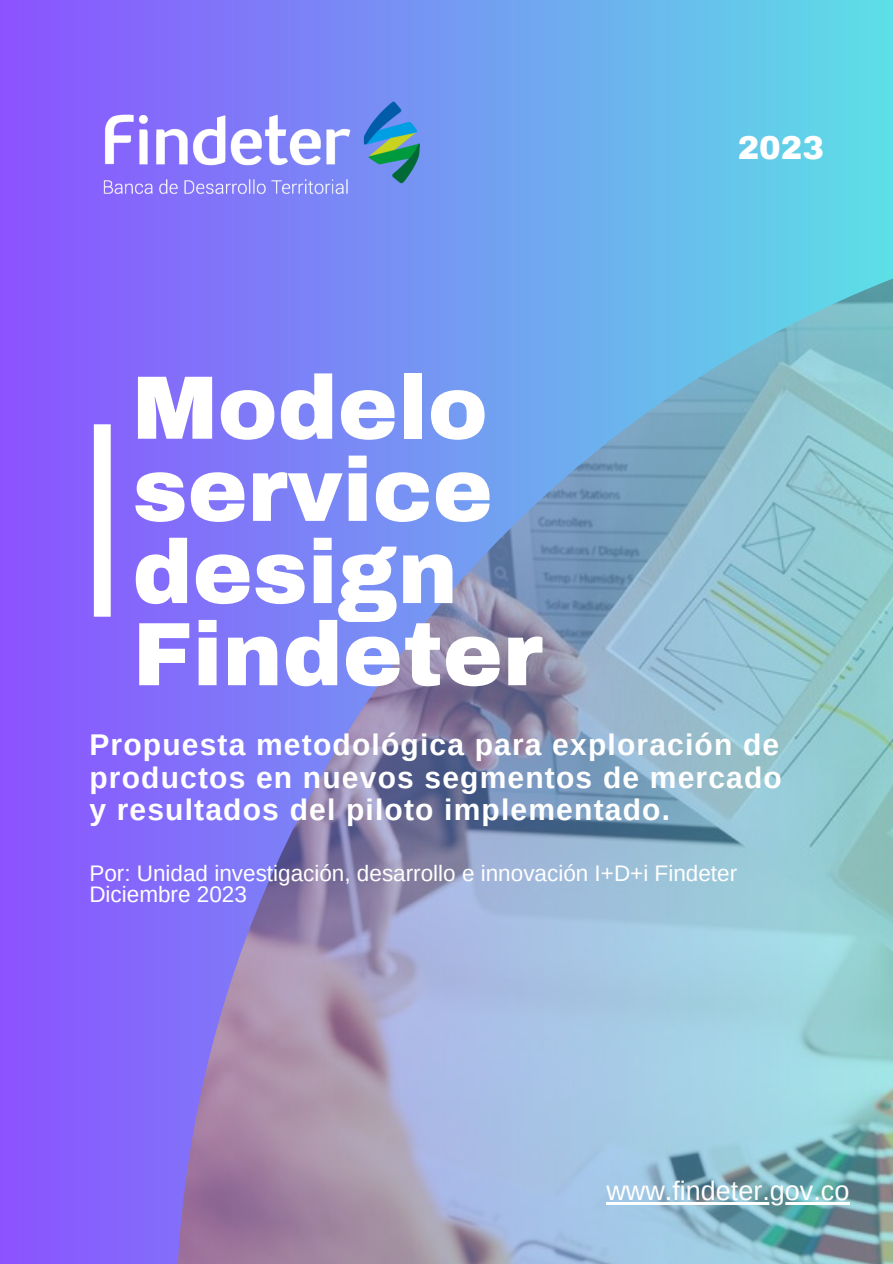
<style>
.page{position:relative;width:893px;height:1264px;background:#fff}
.page>*{position:absolute;margin:0;border:0;box-sizing:border-box;transform-origin:0 0}
.t1{font:900 90px/82.2px "Archivo";color:#fff}
.t2{font:900 32.25px "Archivo";color:#fff}
.t3{font:700 30px/32.7px "Arimo";letter-spacing:.04em;color:#fff;text-align:justify}
.t4{font:27px "Arimo";color:#fff}
.t5{font:22.5px "Arimo";color:#fff}
</style>
<div class="page">
<div style="left:0;top:0;width:892px;height:1263px;background:linear-gradient(to right,#8c52ff,#5ddfe6)"></div>
<img style="left:176px;top:200px;width:716px;height:1063px">
<div style="left:94px;top:424px;width:17px;height:192px;background:#fff"></div>
<img style="left:82px;top:70px;width:352px;height:153px">
<hr style="left:606px;top:1201px;width:243px;height:3px;background:#fff">
<h3 class="t1" style="left:132px;top:367px;width:412px">Modelo service design<br>Findeter</h3>
<h1 class="t2" style="left:737px;top:130px;width:88px">2023</h1>
<p class="t3" style="left:89px;top:728px;width:694px">Propuesta metodológica para exploración de productos en nuevos segmentos de mercado y resultados del piloto implementado.</p>
<p class="t5" style="left:89px;top:860px;width:649px">Por: Unidad investigación, desarrollo e innovación I+D+i Findeter</p>
<p class="t5" style="left:89px;top:881px;width:159px">Diciembre 2023</p>
<h2 class="t4" style="left:606px;top:1175px;width:244px">www.findeter.gov.co</h2>
</div>
